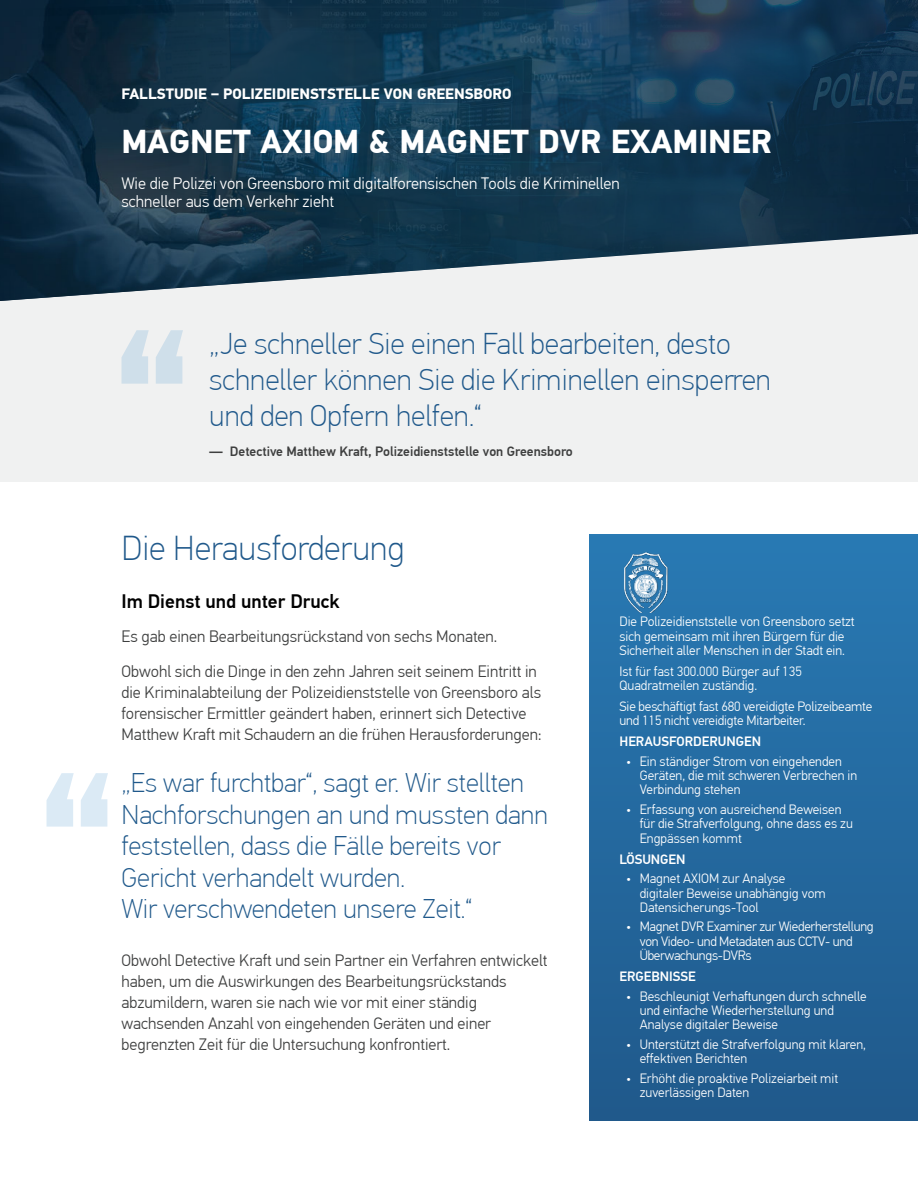
<style>
.page{position:relative;width:918px;height:1188px;background:#fff}
.page>*{position:absolute;margin:0;border:0;box-sizing:border-box;transform-origin:0 0}
.t1{font:100 34.5px "PF Din Text Pro";color:#20598b}
.t2{font:700 33px "PF Din Text Pro";color:#fff}
.t3{font:100 30px/36px "PF Din Text Pro";color:#20598b}
.t4{font:100 27px/31.5px "PF Din Text Pro";color:#20598b}
.t5{font:500 19.5px "PF Din Text Pro";color:#000}
.t6{font:300 16.5px/21px "PF Din Text Pro";color:#3e3f3f}
.t7{font:300 16.5px/18px "PF Din Text Pro";color:#fff}
.t8{font:700 15px "PF Din Text Pro";color:#fff}
.t9{font:300 13.5px/14.2px "PF Din Text Pro";color:#fff}
.t10{font:300 13.5px/14.2px "PF Din Text Pro";letter-spacing:-.02em;color:#fff}
.t11{font:500 13.5px "PF Din Text Pro";color:#3e3f3f}
.t12{font:500 13.5px "PF Din Text Pro";color:#fff}
</style>
<div class="page">
<div style="left:0;top:210px;width:918px;height:272px;background:#f0f1f1"></div>
<img style="left:0;top:0;width:918px;height:301px">
<div style="left:590px;top:534px;width:328px;height:586px;background:linear-gradient(to bottom,#287ab4,#20598b)"></div>
<svg style="left:122px;top:330px;width:61px;height:54px"></svg>
<svg style="left:47px;top:773px;width:61px;height:54px"></svg>
<img style="left:620px;top:548px;width:55px;height:64px">
<p class="t8" style="left:122px;top:85px;width:392px">FALLSTUDIE – POLIZEIDIENSTSTELLE VON GREENSBORO</p>
<h2 class="t2" style="left:122px;top:121px;width:652px">MAGNET AXIOM &amp; MAGNET DVR EXAMINER</h2>
<p class="t7" style="left:122px;top:175px;width:500px">Wie die Polizei von Greensboro mit digitalforensischen Tools die Kriminellen schneller aus dem Verkehr zieht</p>
<h3 class="t3" style="left:209px;top:328px;width:563px">„Je schneller Sie einen Fall bearbeiten, desto schneller können Sie die Kriminellen einsperren und den Opfern helfen.“</h3>
<p class="t11" style="left:209px;top:444px;width:365px">— Detective Matthew Kraft, Polizeidienststelle von Greensboro</p>
<h1 class="t1" style="left:122px;top:534px;width:285px">Die Herausforderung</h1>
<h3 class="t5" style="left:122px;top:591px;width:220px">Im Dienst und unter Druck</h3>
<p class="t6" style="left:122px;top:620px;width:417px;line-height:34.5px">Es gab einen Bearbeitungsrückstand von sechs Monaten.<br>Obwohl sich die Dinge in den zehn Jahren seit seinem Eintritt in</p>
<p class="t6" style="left:122px;top:682px;width:421px">die Kriminalabteilung der Polizeidienststelle von Greensboro als forensischer Ermittler geändert haben, erinnert sich Detective<br>Matthew Kraft mit Schaudern an die frühen Herausforderungen:</p>
<h3 class="t4" style="left:122px;top:769px;width:428px">„Es war furchtbar“, sagt er. Wir stellten Nachforschungen an und mussten dann feststellen, dass die Fälle bereits vor Gericht verhandelt wurden.<br>Wir verschwendeten unsere Zeit.“</h3>
<p class="t6" style="left:122px;top:950px;width:427px">Obwohl Detective Kraft und sein Partner ein Verfahren entwickelt haben, um die Auswirkungen des Bearbeitungsrückstands abzumildern, waren sie nach wie vor mit einer ständig wachsenden Anzahl von eingehenden Geräten und einer begrenzten Zeit für die Untersuchung konfrontiert.</p>
<p class="t9" style="left:620px;top:615px;width:237px">Die Polizeidienststelle von Greensboro setzt sich gemeinsam mit ihren Bürgern für die<br>Sicherheit aller Menschen in der Stadt ein.</p>
<p class="t9" style="left:620px;top:664px;width:184px">Ist für fast 300.000 Bürger auf 135<br>Quadratmeilen zuständig.</p>
<p class="t9" style="left:620px;top:700px;width:254px">Sie beschäftigt fast 680 vereidigte Polizeibeamte und 115 nicht vereidigte Mitarbeiter.</p>
<p class="t12" style="left:620px;top:735px;width:143px">HERAUSFORDERUNGEN</p>
<p class="t9" style="left:640px;top:755px;width:219px;text-indent:-14px">• Ein ständiger Strom von eingehenden<br>Geräten, die mit schweren Verbrechen in<br>Verbindung stehen</p>
<p class="t9" style="left:640px;top:803px;width:215px;text-indent:-14px">• Erfassung von ausreichend Beweisen für die Strafverfolgung, ohne dass es zu<br>Engpässen kommt</p>
<p class="t12" style="left:620px;top:852px;width:68px">LÖSUNGEN</p>
<p class="t9" style="left:640px;top:872px;width:188px;text-indent:-14px">• Magnet AXIOM zur Analyse digitaler Beweise unabhängig vom<br>Datensicherungs-Tool</p>
<p class="t10" style="left:640px;top:920px;width:235px;text-indent:-14px">• Magnet DVR Examiner zur Wiederherstellung von Video- und Metadaten aus CCTV- und<br>Überwachungs-DVRs</p>
<p class="t12" style="left:620px;top:969px;width:78px">ERGEBNISSE</p>
<p class="t9" style="left:640px;top:989px;width:228px;text-indent:-14px">• Beschleunigt Verhaftungen durch schnelle und einfache Wiederherstellung und<br>Analyse digitaler Beweise</p>
<p class="t9" style="left:640px;top:1037px;width:228px;text-indent:-14px">• Unterstützt die Strafverfolgung mit klaren, effektiven Berichten</p>
<p class="t9" style="left:640px;top:1071px;width:200px;text-indent:-14px">• Erhöht die proaktive Polizeiarbeit mit zuverlässigen Daten</p>
</div>
